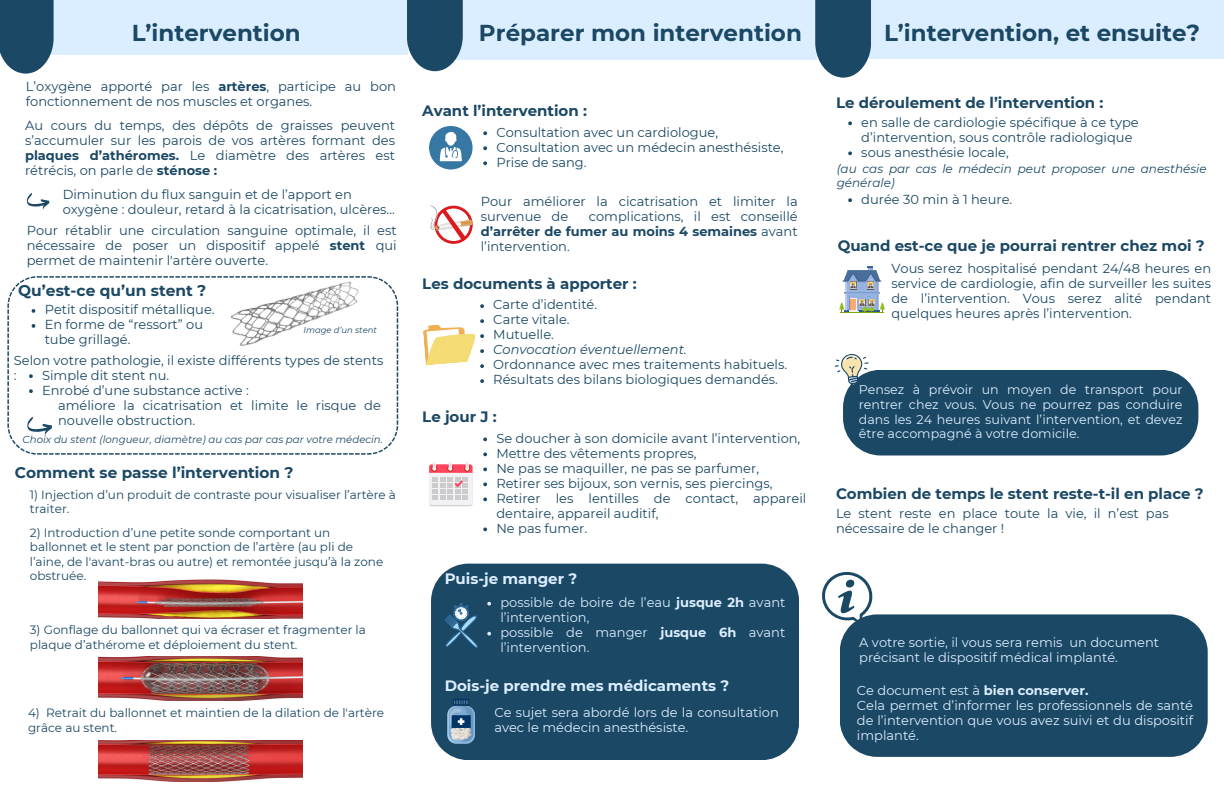
<style>
.page{position:relative;width:1224px;height:792px;background:#fff}
.page>*{position:absolute;margin:0;border:0;box-sizing:border-box;transform-origin:0 0}
.t1{font:700 23px "Montserrat";color:#1b4864}
.t2{font:700 15.5px "Montserrat";color:#1b4864}
.t3{font:700 15.3px "Montserrat";color:#1b4864}
.t4{font:700 15px "Montserrat";color:#1b4864}
.t5{font:700 15px "Montserrat";color:#dbeeff}
.t6{font:13px/15px "Montserrat";color:#1b4864}
.t7{font:13px/15px "Montserrat";color:#dbeeff}
.t8{font:italic 13px "Montserrat";color:#1b4864}
.t9{font:12.7px/14.6px "Montserrat";color:#dbeeff;text-align:justify}
.t10{font:12px/14.2px "Montserrat";color:#1b4864}
.t11{font:italic 12px/14.2px "Montserrat";color:#1b4864}
.t12{font:italic 10.2px "Montserrat";color:#1b4864}
.t13{font:italic 8.5px "Montserrat";color:#1b4864}
.s1{font-weight:700}
</style>
<div class="page">
<div style="left:431px;top:564px;width:368px;height:196px;background:#1b4864"></div>
<svg style="left:27px;top:193px;width:22px;height:16px"></svg>
<div style="left:861px;top:0;width:363px;height:59px;background:#dbeeff"></div>
<div style="left:452px;top:0;width:365px;height:60px;background:#dbeeff"></div>
<svg style="left:815px;top:0;width:56px;height:78px;background:#325b74"></svg>
<div style="left:43px;top:0;width:365px;height:55px;background:#dbeeff"></div>
<svg style="left:0;top:0;width:54px;height:74px;background:#325b74"></svg>
<svg style="left:407px;top:0;width:56px;height:71px;background:#325b74"></svg>
<svg style="left:445px;top:603px;width:33px;height:45px"></svg>
<svg style="left:447px;top:699px;width:28px;height:45px"></svg>
<hr style="left:840px;top:312px;width:44px;height:1px;background:#91c422">
<hr style="left:840px;top:313px;width:44px;height:1px;background:#82a818">
<svg style="left:839px;top:267px;width:46px;height:45px"></svg>
<div style="left:840px;top:614px;width:368px;height:143px;background:#1b4864"></div>
<svg style="left:822px;top:572px;width:52px;height:53px"></svg>
<svg style="left:487px;top:602px;width:4px;height:4px"></svg>
<svg style="left:487px;top:632px;width:4px;height:4px"></svg>
<div style="left:429px;top:126px;width:44px;height:43px;background:#3677a3;border-radius:50%"></div>
<svg style="left:440px;top:131px;width:22px;height:30px"></svg>
<svg style="left:483px;top:131px;width:4px;height:4px"></svg>
<svg style="left:483px;top:146px;width:4px;height:4px"></svg>
<svg style="left:483px;top:161px;width:4px;height:4px"></svg>
<svg style="left:430px;top:206px;width:43px;height:38px"></svg>
<svg style="left:429px;top:462px;width:44px;height:44px"></svg>
<svg style="left:483px;top:438px;width:4px;height:3px"></svg>
<svg style="left:483px;top:453px;width:4px;height:3px"></svg>
<svg style="left:483px;top:468px;width:4px;height:3px"></svg>
<svg style="left:483px;top:483px;width:4px;height:3px"></svg>
<svg style="left:483px;top:498px;width:4px;height:3px"></svg>
<svg style="left:483px;top:528px;width:4px;height:3px"></svg>
<svg style="left:480px;top:304px;width:4px;height:4px"></svg>
<svg style="left:423px;top:319px;width:61px;height:49px"></svg>
<svg style="left:480px;top:379px;width:4px;height:4px"></svg>
<svg style="left:848px;top:121px;width:4px;height:4px"></svg>
<svg style="left:848px;top:151px;width:4px;height:4px"></svg>
<svg style="left:848px;top:198px;width:4px;height:4px"></svg>
<img style="left:98px;top:741px;width:204px;height:41px">
<img style="left:98px;top:579px;width:204px;height:40px">
<img style="left:98px;top:656px;width:204px;height:44px">
<svg style="left:834px;top:354px;width:364px;height:101px"></svg>
<svg style="left:7px;top:276px;width:391px;height:179px"></svg>
<img style="left:218px;top:276px;width:153px;height:84px">
<svg style="left:32px;top:309px;width:3px;height:4px"></svg>
<svg style="left:32px;top:324px;width:3px;height:4px"></svg>
<svg style="left:27px;top:417px;width:25px;height:18px"></svg>
<svg style="left:29px;top:374px;width:4px;height:4px"></svg>
<svg style="left:29px;top:389px;width:4px;height:4px"></svg>
<h3 class="t1" style="left:132px;top:19px;width:171px">L’intervention</h3>
<p class="t6" style="left:26px;top:79px;width:372px">L’oxygène apporté par les <span class="s1">artères</span>, participe au bon fonctionnement de nos muscles et organes.</p>
<h3 class="t6" style="left:25px;top:118px;width:372px;text-align:justify">Au cours du temps, des dépôts de graisses peuvent s’accumuler sur les parois de vos artères formant des <span class="s1">plaques d’athéromes.</span> Le diamètre des artères est rétrécis, on parle de <span class="s1">sténose :</span></h3>
<h3 class="t6" style="left:63px;top:187px;width:334px">Diminution du flux sanguin et de l’apport en oxygène : douleur, retard à la cicatrisation, ulcères...</h3>
<p class="t6" style="left:27px;top:223px;width:372px;text-align:justify">Pour rétablir une circulation sanguine optimale, il est nécessaire de poser un dispositif appelé <span class="s1">stent</span> qui permet de maintenir l'artère ouverte.</p>
<p class="t2" style="left:18px;top:281px;width:190px">Qu’est-ce qu’un stent ?</p>
<h2 class="t6" style="left:45px;top:302px;width:171px">Petit dispositif métallique.</h2>
<p class="t6" style="left:45px;top:317px;width:160px">En forme de “ressort” ou tube grillagé.</p>
<p class="t13" style="left:304px;top:324px;width:75px">Image d’un stent</p>
<h2 class="t6" style="left:14px;top:353px;width:371px">Selon votre pathologie, il existe différents types de stents :</h2>
<p class="t6" style="left:42px;top:367px;width:129px">Simple dit stent nu.</p>
<p class="t6" style="left:42px;top:382px;width:208px">Enrobé d’une substance active :</p>
<h2 class="t6" style="left:58px;top:398px;width:324px">améliore la cicatrisation et limite le risque de nouvelle obstruction.</h2>
<h3 class="t12" style="left:23px;top:433px;width:362px">Choix du stent (longueur, diamètre) au cas par cas par votre médecin.</h3>
<p class="t3" style="left:15px;top:463px;width:280px">Comment se passe l’intervention ?</p>
<p class="t10" style="left:30px;top:487px;width:368px">1) Injection d’un produit de contraste pour visualiser l’artère à traiter.</p>
<p class="t10" style="left:30px;top:526px;width:355px">2) Introduction d’une petite sonde comportant un ballonnet et le stent par ponction de l’artère (au pli de l’aine, de l'avant-bras ou autre) et remontée jusqu’à la zone obstruée.</p>
<p class="t10" style="left:30px;top:623px;width:338px">3) Gonflage du ballonnet qui va écraser et fragmenter la plaque d’athérome et déploiement du stent.</p>
<p class="t10" style="left:28px;top:706px;width:358px">4) Retrait du ballonnet et maintien de la dilation de l'artère grâce au stent.</p>
<h2 class="t1" style="left:479px;top:19px;width:324px">Préparer mon intervention</h2>
<p class="t1" style="left:884px;top:19px;width:318px">L’intervention, et ensuite?</p>
<p class="t4" style="left:422px;top:101px;width:166px">Avant l’intervention :</p>
<p class="t6" style="left:496px;top:124px;width:223px">Consultation avec un cardiologue,</p>
<h3 class="t6" style="left:496px;top:139px;width:289px">Consultation avec un médecin anesthésiste,</h3>
<p class="t6" style="left:496px;top:154px;width:92px">Prise de sang.</p>
<h4 class="t6" style="left:481px;top:194px;width:318px">Pour améliorer la cicatrisation et limiter la survenue de</h4>
<h4 class="t6" style="left:481px;top:209px;width:318px;text-align:justify;text-indent:108px">complications, il est conseillé <span class="s1">d’arrêter de fumer au moins 4 semaines</span> avant l’intervention.</h4>
<p class="t4" style="left:422px;top:274px;width:216px">Les documents à apporter :</p>
<h2 class="t6" style="left:493px;top:297px;width:105px">Carte d’identité.</h2>
<p class="t6" style="left:493px;top:312px;width:78px">Carte vitale.</p>
<p class="t6" style="left:493px;top:327px;width:62px">Mutuelle.</p>
<p class="t8" style="left:493px;top:342px;width:195px">Convocation éventuellement.</p>
<p class="t6" style="left:493px;top:357px;width:295px">Ordonnance avec mes traitements habituels.</p>
<p class="t6" style="left:493px;top:372px;width:286px">Résultats des bilans biologiques demandés.</p>
<h2 class="t4" style="left:422px;top:407px;width:76px">Le jour J :</h2>
<h3 class="t6" style="left:496px;top:431px;width:306px">Se doucher à son domicile avant l’intervention,</h3>
<h3 class="t6" style="left:496px;top:446px;width:202px">Mettre des vêtements propres,</h3>
<p class="t6" style="left:496px;top:461px;width:264px">Ne pas se maquiller, ne pas se parfumer,</p>
<h3 class="t6" style="left:496px;top:476px;width:278px">Retirer ses bijoux, son vernis, ses piercings,</h3>
<p class="t6" style="left:496px;top:491px;width:311px">Retirer les lentilles de contact, appareil dentaire, appareil auditif,</p>
<h3 class="t6" style="left:496px;top:521px;width:92px">Ne pas fumer.</h3>
<p class="t5" style="left:445px;top:569px;width:134px">Puis-je manger ?</p>
<h3 class="t7" style="left:500px;top:595px;width:287px">possible de boire de l’eau <span class="s1">jusque 2h</span> avant l’intervention,</h3>
<h3 class="t7" style="left:500px;top:625px;width:287px">possible de manger <span class="s1">jusque 6h</span> avant l’intervention.</h3>
<h1 class="t5" style="left:445px;top:676px;width:286px">Dois-je prendre mes médicaments ?</h1>
<h3 class="t7" style="left:494px;top:705px;width:286px">Ce sujet sera abordé lors de la consultation avec le médecin anesthésiste.</h3>
<p class="t4" style="left:836px;top:93px;width:269px">Le déroulement de l’intervention :</p>
<p class="t6" style="left:861px;top:115px;width:279px">en salle de cardiologie spécifique à ce type d’intervention, sous contrôle radiologique</p>
<p class="t6" style="left:861px;top:145px;width:149px">sous anesthésie locale,</p>
<p class="t11" style="left:837px;top:161px;width:372px">(au cas par cas le médecin peut proposer une anesthésie générale)</p>
<p class="t6" style="left:861px;top:191px;width:153px">durée 30 min à 1 heure.</p>
<h1 class="t4" style="left:838px;top:236px;width:369px">Quand est-ce que je pourrai rentrer chez moi ?</h1>
<h1 class="t6" style="left:891px;top:261px;width:321px;text-align:justify">Vous serez hospitalisé pendant 24/48 heures en service de cardiologie, afin de surveiller les suites de l’intervention. Vous serez alité pendant quelques heures après l’intervention.</h1>
<p class="t9" style="left:859px;top:383px;width:325px">Pensez à prévoir un moyen de transport pour rentrer chez vous. Vous ne pourrez pas conduire dans les 24 heures suivant l’intervention, et devez être accompagné à votre domicile.</p>
<p class="t4" style="left:836px;top:485px;width:369px">Combien de temps le stent reste-t-il en place ?</p>
<h2 class="t6" style="left:836px;top:506px;width:334px">Le stent reste en place toute la vie, il n’est pas nécessaire de le changer !</h2>
<p class="t7" style="left:859px;top:635px;width:301px">A votre sortie, il vous sera remis un document précisant le dispositif médical implanté.</p>
<h2 class="t7" style="left:857px;top:683px;width:338px">Ce document est à <span class="s1">bien conserver.<br></span>Cela permet d’informer les professionnels de santé de l’intervention que vous avez suivi et du dispositif implanté.</h2>
</div>
